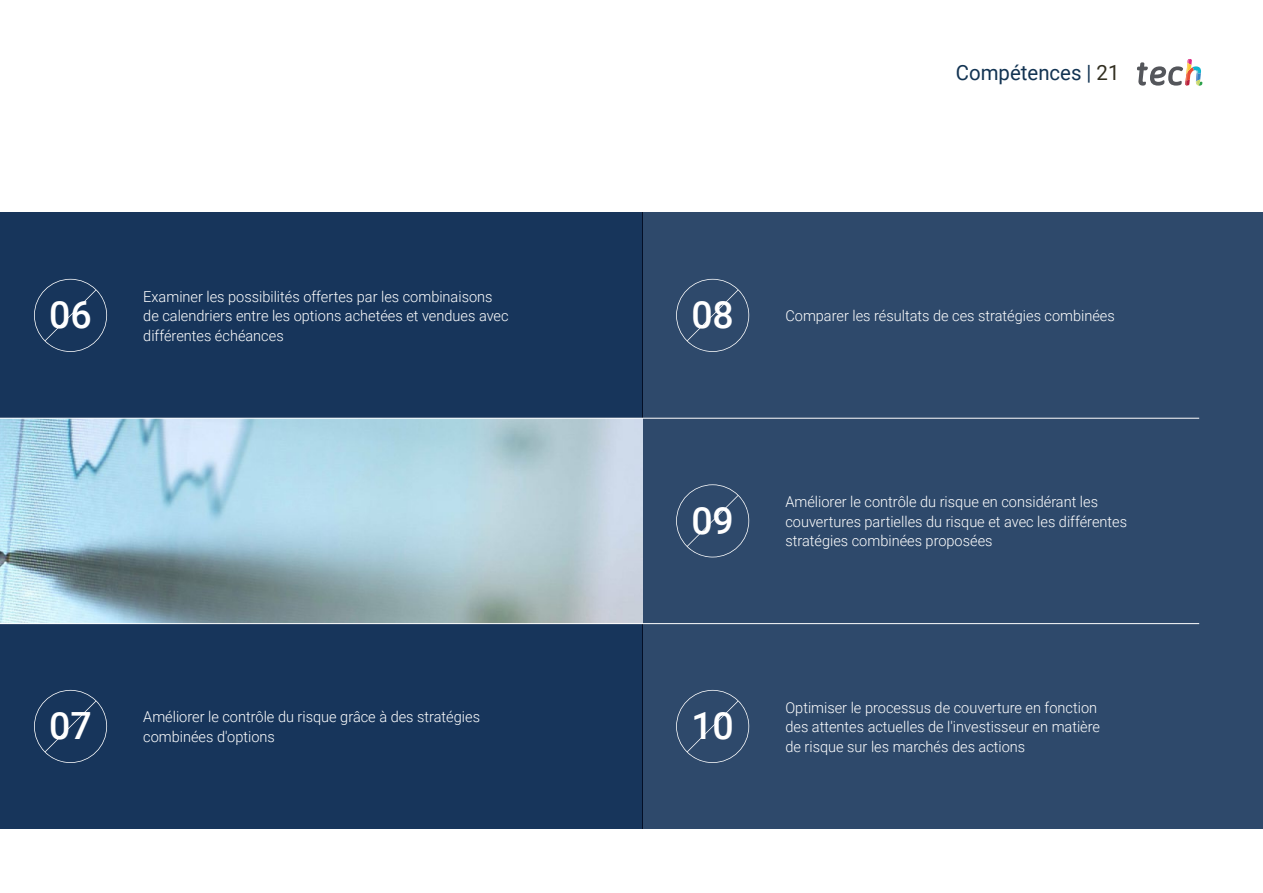
<style>
.page{position:relative;width:1263px;height:893px;background:#fff}
.page>*{position:absolute;margin:0;border:0;box-sizing:border-box;transform-origin:0 0}
.t1{font:500 37.5px "Roboto";color:#fff}
.t2{font:21px "Roboto";color:#123352}
.t3{font:300 15px/19.5px "Roboto";color:#fff}
.s1{color:#312e20}
</style>
<div class="page">
<div style="left:0;top:213px;width:642px;height:616px;background:#17355b"></div>
<div style="left:642px;top:213px;width:621px;height:616px;background:#2e496b"></div>
<svg style="left:676px;top:279px;width:73px;height:73px"></svg>
<svg style="left:676px;top:484px;width:73px;height:73px"></svg>
<svg style="left:34px;top:279px;width:73px;height:73px"></svg>
<svg style="left:676px;top:690px;width:73px;height:73px"></svg>
<svg style="left:34px;top:690px;width:73px;height:73px"></svg>
<img style="left:0;top:419px;width:642px;height:204px">
<hr style="left:0;top:418px;width:1199px;height:1px;background:#fff">
<hr style="left:0;top:623px;width:1199px;height:1px;background:#fff">
<svg style="left:1137px;top:59px;width:65px;height:27px"></svg>
<h2 class="t2" style="left:956px;top:57px;width:165px">Compétences | <span class="s1">21</span></h2>
<h1 class="t1" style="left:49px;top:288px;width:44px">06</h1>
<p class="t3" style="left:143px;top:286px;width:367px">Examiner les possibilités offertes par les combinaisons de calendriers entre les options achetées et vendues avec différentes échéances</p>
<h1 class="t1" style="left:691px;top:288px;width:44px">08</h1>
<p class="t3" style="left:785px;top:305px;width:331px">Comparer les résultats de ces stratégies combinées</p>
<h1 class="t1" style="left:691px;top:494px;width:44px">09</h1>
<p class="t3" style="left:785px;top:491px;width:343px">Améliorer le contrôle du risque en considérant les couvertures partielles du risque et avec les différentes stratégies combinées proposées</p>
<p class="t3" style="left:143px;top:707px;width:338px">Améliorer le contrôle du risque grâce à des stratégies combinées d'options</p>
<h1 class="t1" style="left:49px;top:699px;width:44px">07</h1>
<h1 class="t1" style="left:691px;top:699px;width:44px">10</h1>
<p class="t3" style="left:785px;top:697px;width:316px">Optimiser le processus de couverture en fonction des attentes actuelles de l'investisseur en matière de risque sur les marchés des actions</p>
</div>
